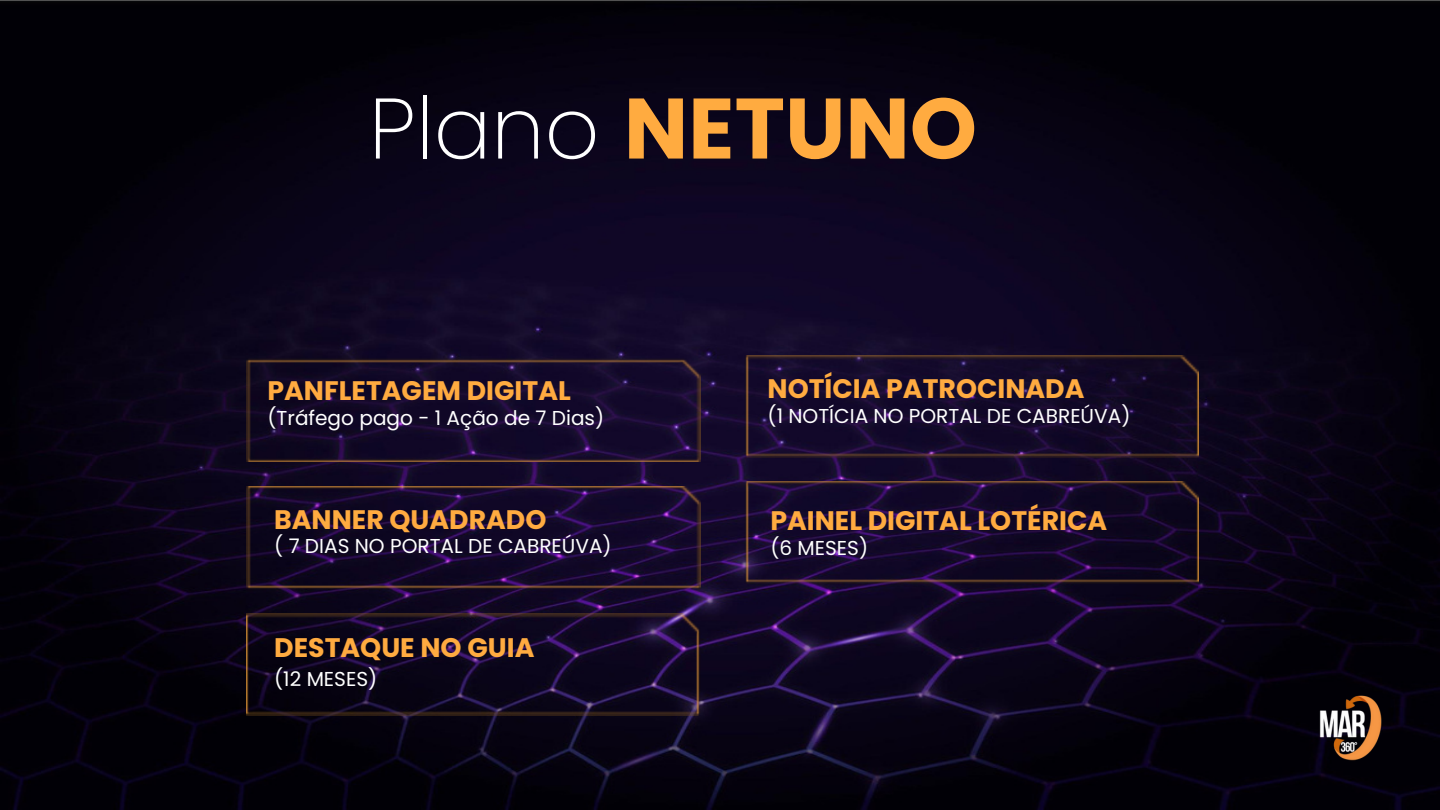
<style>
.page{position:relative;width:1440px;height:810px;background:#fff}
.page>*{position:absolute;margin:0;border:0;box-sizing:border-box;transform-origin:0 0}
.t1{font:700 85.6px "Poppins";color:#ffab40}
.t2{font:700 26.8px "Poppins";color:#ffab40}
.t3{font:20.2px "Poppins";color:#fff}
.t4{font:20px "Poppins";color:#fff}
.s1{font-weight:200;color:#fff}
</style>
<div class="page">
<img style="left:0;top:0;width:1440px;height:810px">
<img style="left:246px;top:486px;width:454px;height:104px">
<img style="left:744px;top:482px;width:454px;height:102px">
<img style="left:744px;top:356px;width:454px;height:102px">
<img style="left:246px;top:358px;width:454px;height:104px">
<img style="left:1316px;top:692px;width:70px;height:70px">
<img style="left:246px;top:614px;width:454px;height:102px">
<h2 class="t1" style="left:369px;top:69px;width:610px"><span class="s1">Plano</span> NETUNO</h2>
<p class="t2" style="left:268px;top:372px;width:305px">PANFLETAGEM DIGITAL</p>
<p class="t4" style="left:268px;top:404px;width:338px">(Tráfego pago - 1 Ação de 7 Dias)</p>
<h3 class="t2" style="left:274px;top:501px;width:274px">BANNER QUADRADO</h3>
<h3 class="t2" style="left:768px;top:370px;width:318px">NOTÍCIA PATROCINADA</h3>
<p class="t4" style="left:768px;top:402px;width:364px">(1 NOTÍCIA NO PORTAL DE CABREÚVA)</p>
<h2 class="t2" style="left:770px;top:502px;width:338px">PAINEL DIGITAL LOTÉRICA</h2>
<h2 class="t4" style="left:274px;top:532px;width:339px">( 7 DIAS NO PORTAL DE CABREÚVA)</h2>
<h3 class="t4" style="left:770px;top:534px;width:99px">(6 MESES)</h3>
<h3 class="t2" style="left:274px;top:629px;width:262px">DESTAQUE NO GUIA</h3>
<p class="t3" style="left:274px;top:665px;width:105px">(12 MESES)</p>
</div>
